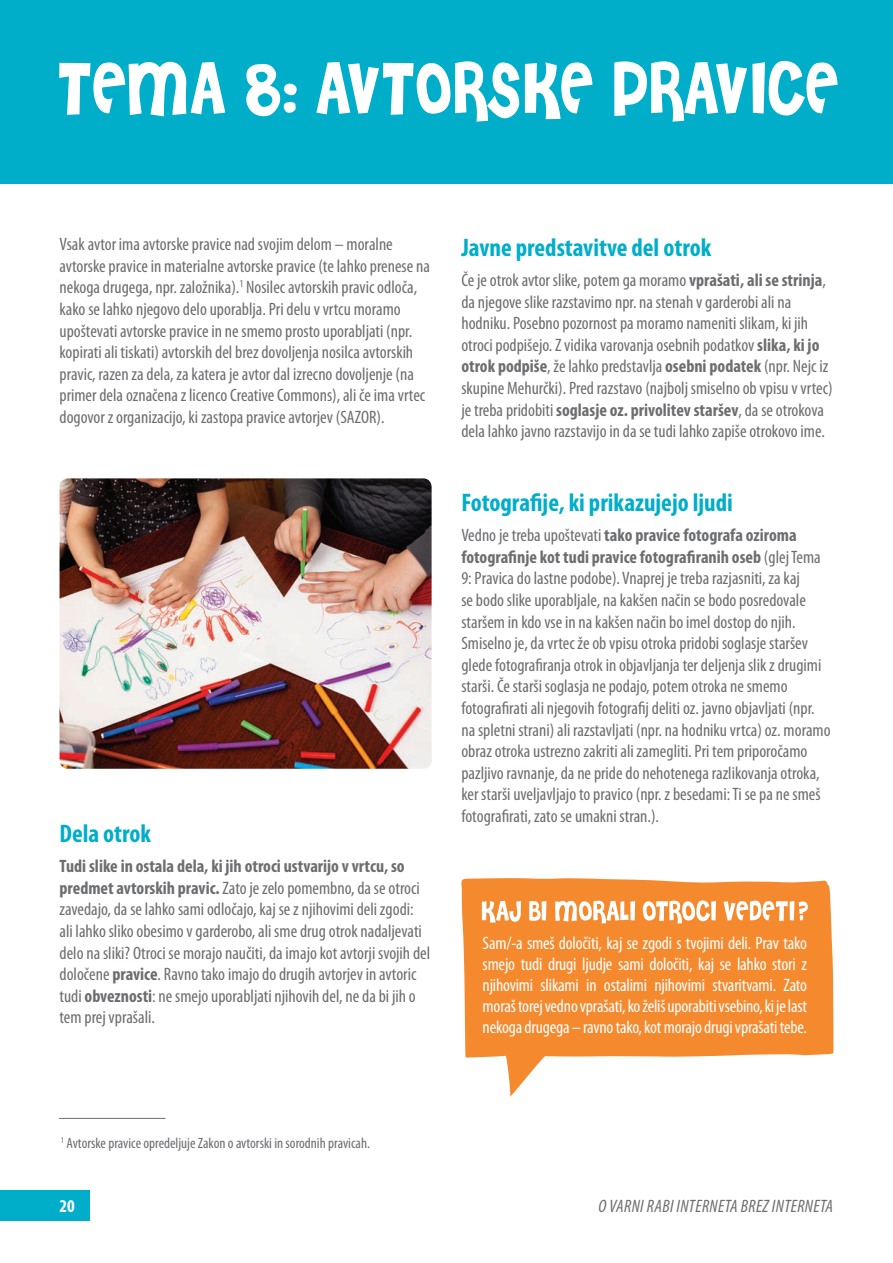
<style>
.page{position:relative;width:893px;height:1263px;background:#fff}
.page>*{position:absolute;margin:0;border:0;box-sizing:border-box;transform-origin:0 0}
.t1{font:700 condensed 25.5px "Myriad Pro";color:#00aeca}
.t2{font:condensed 18px/21.6px "Myriad Pro";color:#6c6d70}
.t3{font:condensed 18px/21px "Myriad Pro";letter-spacing:-.01em;color:#fff;text-align:justify}
.t4{font:italic condensed 18px "Myriad Pro";letter-spacing:.02em;color:#6c6d70}
.t5{font:700 condensed 18px "Myriad Pro";color:#fff}
.t6{font:condensed 15px "Myriad Pro";color:#6c6d70}
.s1{font-weight:700}
</style>
<div class="page">
<div style="left:0;top:1190px;width:90px;height:30px;background:#00aeca"></div>
<svg style="left:461px;top:878px;width:373px;height:219px;fill:#f5892e"></svg>
<svg style="left:482px;top:901px;width:153px;height:22px"></svg>
<svg style="left:643px;top:900px;width:73px;height:23px"></svg>
<svg style="left:723px;top:900px;width:85px;height:21px"></svg>
<hr style="left:59px;top:1118px;width:106px;height:1px;background:#6c6d70">
<div style="left:0;top:0;width:893px;height:184px;background:#00aeca"></div>
<svg style="left:59px;top:61px;width:779px;height:61px"></svg>
<svg style="left:283px;top:82px;width:14px;height:33px"></svg>
<img style="left:60px;top:478px;width:372px;height:291px">
<p class="t2" style="left:60px;top:233px;width:372px">Vsak avtor ima avtorske pravice nad svojim delom – moralne avtorske pravice in materialne avtorske pravice (te lahko prenese na nekoga drugega, npr. založnika).<sup>1</sup> Nosilec avtorskih pravic odloča, kako se lahko njegovo delo uporablja. Pri delu v vrtcu moramo upoštevati avtorske pravice in ne smemo prosto uporabljati (npr. kopirati ali tiskati) avtorskih del brez dovoljenja nosilca avtorskih pravic, razen za dela, za katera je avtor dal izrecno dovoljenje (na primer dela označena z licenco Creative Commons), ali če ima vrtec dogovor z organizacijo, ki zastopa pravice avtorjev (SAZOR).</p>
<h1 class="t1" style="left:461px;top:231px;width:251px">Javne predstavitve del otrok</h1>
<p class="t2" style="left:461px;top:269px;width:373px">Če je otrok avtor slike, potem ga moramo <span class="s1">vprašati, ali se strinja</span>, da njegove slike razstavimo npr. na stenah v garderobi ali na hodniku. Posebno pozornost pa moramo nameniti slikam, ki jih otroci podpišejo. Z vidika varovanja osebnih podatkov <span class="s1">slika, ki jo otrok podpiše</span>, že lahko predstavlja <span class="s1">osebni podatek</span> (npr. Nejc iz skupine Mehurčki). Pred razstavo (najbolj smiselno ob vpisu v vrtec) je treba pridobiti <span class="s1">soglasje oz. privolitev staršev</span>, da se otrokova dela lahko javno razstavijo in da se tudi lahko zapiše otrokovo ime.</p>
<h1 class="t1" style="left:60px;top:817px;width:93px">Dela otrok</h1>
<p class="t2" style="left:60px;top:855px;width:372px"><span class="s1">Tudi slike in ostala dela, ki jih otroci ustvarijo v vrtcu, so predmet avtorskih pravic.</span> Zato je zelo pomembno, da se otroci zavedajo, da se lahko sami odločajo, kaj se z njihovimi deli zgodi: ali lahko sliko obesimo v garderobo, ali sme drug otrok nadaljevati delo na sliki? Otroci se morajo naučiti, da imajo kot avtorji svojih del določene <span class="s1">pravice</span>. Ravno tako imajo do drugih avtorjev in avtoric tudi <span class="s1">obveznosti</span>: ne smejo uporabljati njihovih del, ne da bi jih o tem prej vprašali.</p>
<h1 class="t1" style="left:461px;top:487px;width:273px">Fotografije, ki prikazujejo ljudi</h1>
<p class="t2" style="left:461px;top:524px;width:371px">Vedno je treba upoštevati <span class="s1">tako pravice fotografa oziroma fotografinje kot tudi pravice fotografiranih oseb</span> (glej Tema 9: Pravica do lastne podobe). Vnaprej je treba razjasniti, za kaj<br>se bodo slike uporabljale, na kakšen način se bodo posredovale staršem in kdo vse in na kakšen način bo imel dostop do njih.<br>Smiselno je, da vrtec že ob vpisu otroka pridobi soglasje staršev glede fotografiranja otrok in objavljanja ter deljenja slik z drugimi starši. Če starši soglasja ne podajo, potem otroka ne smemo fotografirati ali njegovih fotografij deliti oz. javno objavljati (npr. na spletni strani) ali razstavljati (npr. na hodniku vrtca) oz. moramo obraz otroka ustrezno zakriti ali zamegliti. Pri tem priporočamo pazljivo ravnanje, da ne pride do nehotenega razlikovanja otroka, ker starši uveljavljajo to pravico (npr. z besedami: Ti se pa ne smeš fotografirati, zato se umakni stran.).</p>
<p class="t3" style="left:483px;top:932px;width:326px">Sam/-a smeš določiti, kaj se zgodi s tvojimi deli. Prav tako smejo tudi drugi ljudje sami določiti, kaj se lahko stori z njihovimi slikami in ostalimi njihovimi stvaritvami. Zato moraš torej vedno vprašati, ko želiš uporabiti vsebino, ki je last nekoga drugega – ravno tako, kot morajo drugi vprašati tebe.</p>
<p class="t6" style="left:61px;top:1134px;width:311px"><sup>1</sup> Avtorske pravice opredeljuje Zakon o avtorski in sorodnih pravicah.</p>
<p class="t5" style="left:60px;top:1194px;width:17px">20</p>
<p class="t4" style="left:598px;top:1195px;width:236px">O VARNI RABI INTERNETA BREZ INTERNETA</p>
</div>
